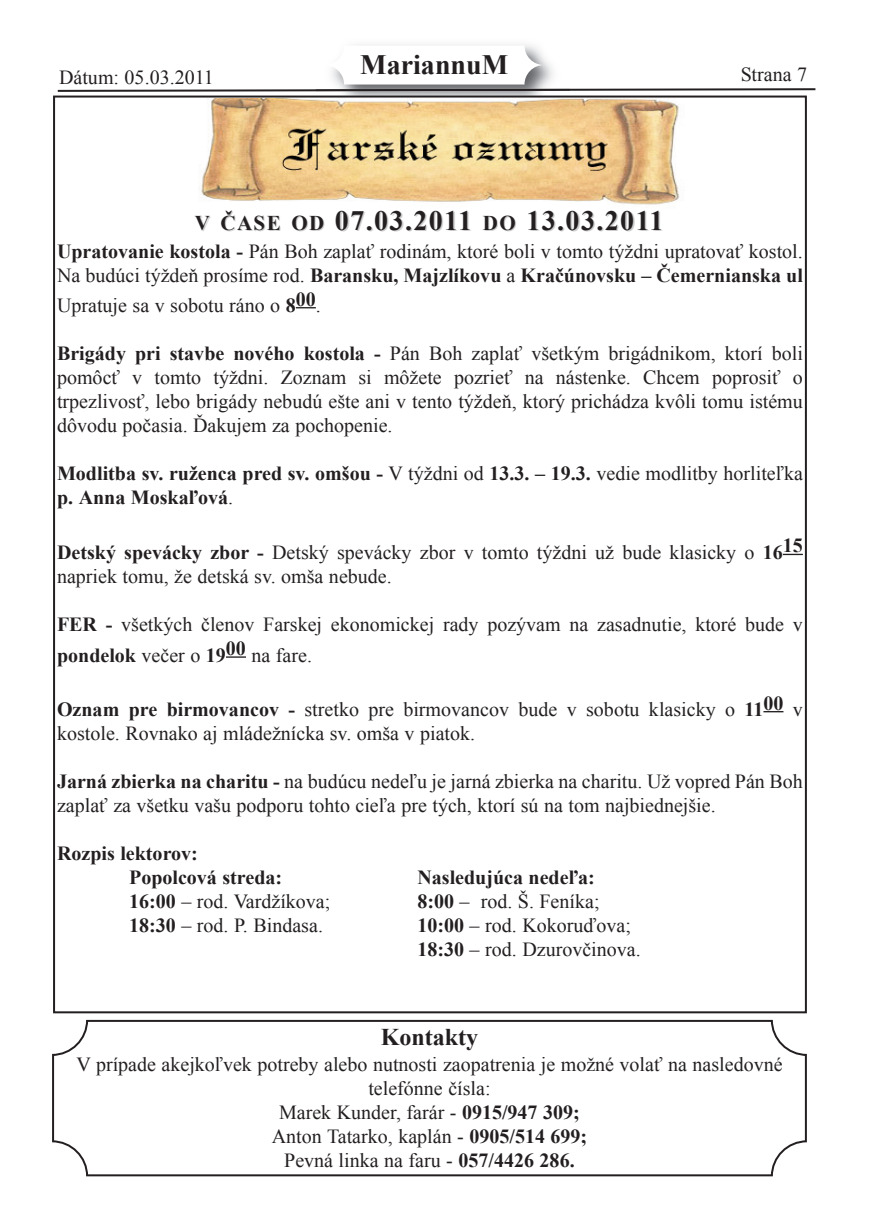
<style>
.page{position:relative;width:876px;height:1227px;background:#fff}
.page>*{position:absolute;margin:0;border:0;box-sizing:border-box;transform-origin:0 0}
.t1{font:700 28px "Times New Roman";letter-spacing:.05em;color:#231f20}
.t2{font:700 24px "Times New Roman";color:#231f20}
.t3{font:20px/24px "Times New Roman";color:#231f20}
.t4{font:700 20px/24px "Times New Roman";color:#231f20}
.s1{font-size:21px;color:#ccc}
.s2{font-size:21px}
.s3{font-weight:700}
.s4{font-weight:400}
</style>
<div class="page">
<svg style="left:57px;top:88px;width:759px;height:4px"></svg>
<img style="left:315px;top:44px;width:254px;height:52px">
<div style="left:324px;top:46px;width:219px;height:38px;background:#fff;border-radius:20px"></div>
<svg style="left:296px;top:307px;width:20px;height:1px"></svg>
<svg style="left:782px;top:554px;width:20px;height:1px"></svg>
<hr style="left:226px;top:656px;width:20px;height:2px;background:#231f20">
<svg style="left:763px;top:711px;width:20px;height:1px"></svg>
<img style="left:201px;top:98px;width:479px;height:107px">
<svg style="left:52px;top:1020px;width:754px;height:156px"></svg>
<p class="t3" style="left:59px;top:65px;width:156px">Dátum: 05.03.2011</p>
<h1 class="t1" style="left:360px;top:49px;width:149px">MariannuM</h1>
<p class="t3" style="left:740px;top:62px;width:68px">Strana 7</p>
<h1 class="t1" style="left:196px;top:205px;width:469px"><span class="s1">V ČA</span><span class="s2">S</span><span class="s1">E oD</span> 07.03.2011 <span class="s1">Do</span> 13.03.2011</h1>
<p class="t3" style="left:57px;top:239px;width:747px"><span class="s3">upratovanie kostola -</span> Pán Boh zaplať rodinám, ktoré boli v tomto týždni upratovať kostol.<br>Na budúci týždeň prosíme rod. <span class="s3">Baransku, Majzlíkovu</span> a <span class="s3">kračúnovsku – Čemernianska ul</span></p>
<p class="t3" style="left:57px;top:293px;width:265px">Upratuje sa v sobotu ráno o <span class="s3">8</span><sup>00</sup>.</p>
<p class="t3" style="left:57px;top:341px;width:747px;text-align:justify"><span class="s3">Brigády pri stavbe nového kostola -</span> Pán Boh zaplať všetkým brigádnikom, ktorí boli pomôcť v tomto týždni. Zoznam si môžete pozrieť na nástenke. Chcem poprosiť o trpezlivosť, lebo brigády nebudú ešte ani v tento týždeň, ktorý prichádza kvôli tomu istému dôvodu počasia. Ďakujem za pochopenie.</p>
<p class="t4" style="left:57px;top:461px;width:747px">Modlitba sv. ruženca pred sv. omšou - <span class="s4">V týždni od</span> 13.3. – 19.3. <span class="s4">vedie modlitby horliteľka </span>p. Anna Moskaľová<span class="s4">.</span></p>
<p class="t3" style="left:57px;top:540px;width:747px"><span class="s3">Detský spevácky zbor -</span> Detský spevácky zbor v tomto týždni už bude klasicky o <span class="s3">16</span><sup>15 </sup>napriek tomu, že detská sv. omša nebude.</p>
<p class="t3" style="left:57px;top:609px;width:747px;line-height:30.6px"><span class="s3">FEr -</span> všetkých členov Farskej ekonomickej rady pozývam na zasadnutie, ktoré bude v <span class="s3">pondelok</span> večer o <span class="s3">19</span><sup>00</sup> na fare.</p>
<p class="t3" style="left:57px;top:697px;width:747px"><span class="s3">oznam pre birmovancov -</span> stretko pre birmovancov bude v sobotu klasicky o <span class="s3">11</span><sup>00</sup> v kostole. Rovnako aj mládežnícka sv. omša v piatok.</p>
<p class="t3" style="left:57px;top:769px;width:747px"><span class="s3">Jarná zbierka na charitu -</span> na budúcu nedeľu je jarná zbierka na charitu. Už vopred Pán Boh zaplať za všetku vašu podporu tohto cieľa pre tých, ktorí sú na tom najbiednejšie.</p>
<p class="t4" style="left:129px;top:841px;width:154px;text-indent:-72px">rozpis lektorov:<br>Popolcová streda:</p>
<p class="t4" style="left:417px;top:865px;width:179px">nasledujúca nedeľa:</p>
<p class="t3" style="left:129px;top:889px;width:203px"><span class="s3">16:00</span> – rod. Vardžíkova;</p>
<p class="t3" style="left:417px;top:889px;width:183px"><span class="s3">8:00</span> – rod. Š. Feníka;</p>
<p class="t3" style="left:129px;top:913px;width:195px"><span class="s3">18:30</span> – rod. P. Bindasa.</p>
<p class="t3" style="left:417px;top:913px;width:225px"><span class="s3">10:00</span> – rod. Kokoruďova;<br><span class="s3">18:30</span> – rod. Dzurovčinova.</p>
<p class="t2" style="left:380px;top:1023px;width:99px">kontakty</p>
<p class="t3" style="left:76px;top:1051px;width:707px;text-align:center">V prípade akejkoľvek potreby alebo nutnosti zaopatrenia je možné volať na nasledovné telefónne čísla:<br>Marek Kunder, farár - <span class="s3">0915/947 309;<br></span>Anton Tatarko, kaplán - <span class="s3">0905/514 699;<br></span>Pevná linka na faru - <span class="s3">057/4426 286.</span></p>
</div>
